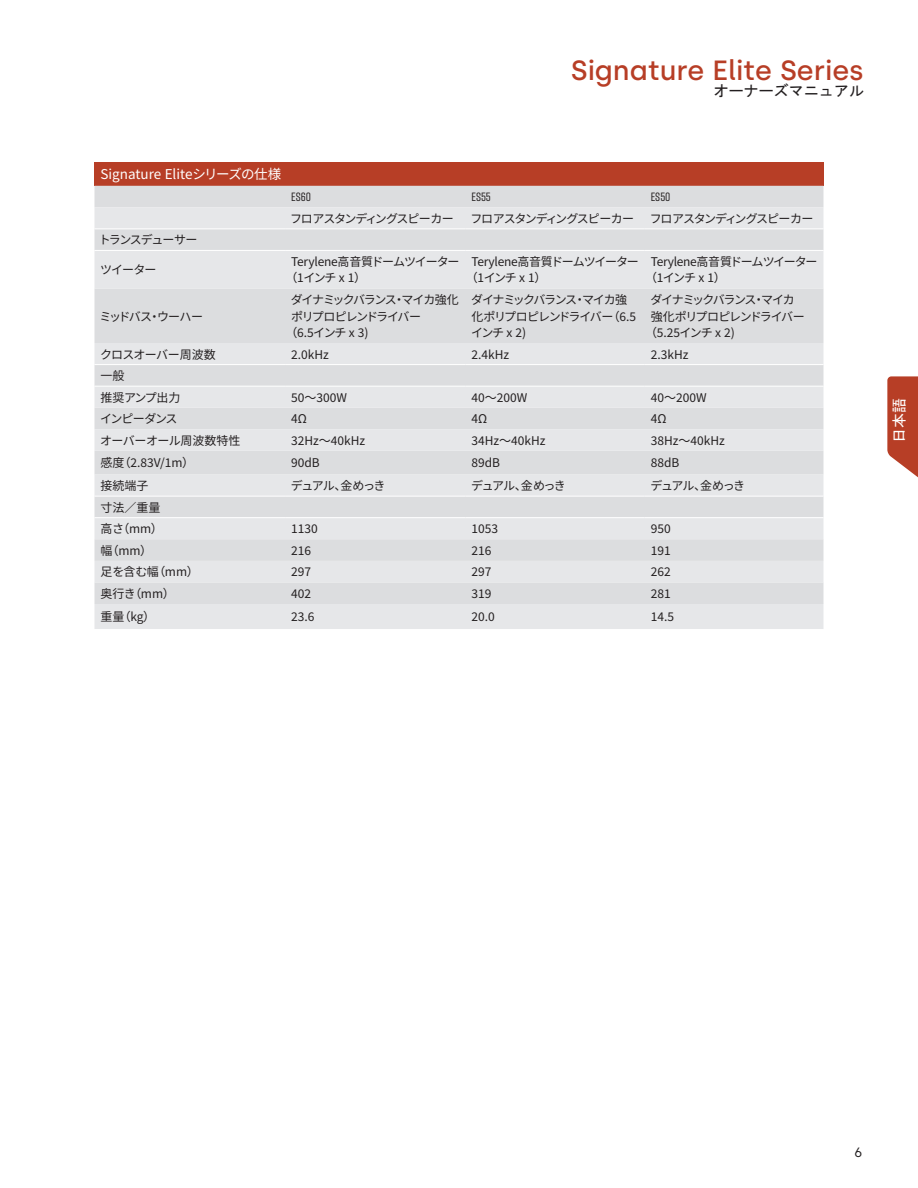
<style>
.page{position:relative;width:918px;height:1188px;background:#fff}
.page>*{position:absolute;margin:0;border:0;box-sizing:border-box;transform-origin:0 0}
.t1{font:500 27.75px "Silka";color:#b73e26}
.t2{font:15px "MS Gothic";color:#231f20}
.t3{font:15px "MS Gothic";color:#fff}
.t4{font:13.5px "Source Han Sans JP";color:#fff}
.t5{font:13.5px "Silka";color:#231f20}
.t6{font:12px/21.6px "Source Han Sans JP";letter-spacing:-.05em;color:#231f20}
.t7{font:12px/16.5px "Source Han Sans JP";letter-spacing:-.11em;color:#231f20}
.t8{font:12px/16.5px "Source Han Sans JP";letter-spacing:-.075em;color:#231f20}
.t9{font:12px "Source Han Sans JP";letter-spacing:-.085em;color:#231f20}
.t10{font:12px "Source Han Sans JP";letter-spacing:-.12em;color:#231f20}
.t11{font:12px "Source Han Sans JP";color:#231f20}
.t12{font:12px/16.5px "Source Han Sans JP";letter-spacing:-.07em;color:#231f20}
.t13{font:12px "Source Han Sans JP";letter-spacing:-.105em;color:#231f20}
.t14{font:500 12px "Rift";color:#231f20}
.t15{font:12px "Source Han Sans JP";letter-spacing:-.025em;color:#231f20}
.t16{font:12px "Source Han Sans JP";letter-spacing:-.095em;color:#231f20}
.t17{font:12px/21.6px "Source Han Sans JP";letter-spacing:-.02em;color:#231f20}
</style>
<div class="page">
<svg style="left:887px;top:376px;width:31px;height:102px;background:#c05843"></svg>
<div style="left:94px;top:162px;width:729px;height:24px;background:#b73e26"></div>
<div style="left:94px;top:186px;width:729px;height:21px;background:#dcdddf"></div>
<svg style="left:94px;top:207px;width:729px;height:422px;background:#e1e2e4"></svg>
<hr style="left:94px;top:364px;width:191px;height:1px;background:#fff">
<hr style="left:285px;top:364px;width:180px;height:1px;background:#fff">
<hr style="left:465px;top:364px;width:180px;height:1px;background:#fff">
<hr style="left:645px;top:364px;width:178px;height:1px;background:#fff">
<hr style="left:94px;top:386px;width:191px;height:1px;background:#fff">
<hr style="left:285px;top:386px;width:180px;height:1px;background:#fff">
<hr style="left:465px;top:386px;width:180px;height:1px;background:#fff">
<hr style="left:645px;top:386px;width:178px;height:1px;background:#fff">
<hr style="left:94px;top:496px;width:191px;height:1px;background:#fff">
<hr style="left:285px;top:496px;width:180px;height:1px;background:#fff">
<hr style="left:465px;top:496px;width:180px;height:1px;background:#fff">
<hr style="left:645px;top:496px;width:178px;height:1px;background:#fff">
<hr style="left:94px;top:517px;width:191px;height:1px;background:#fff">
<hr style="left:285px;top:517px;width:180px;height:1px;background:#fff">
<hr style="left:465px;top:517px;width:180px;height:1px;background:#fff">
<hr style="left:645px;top:517px;width:178px;height:1px;background:#fff">
<hr style="left:94px;top:229px;width:191px;height:1px;background:#fff">
<hr style="left:285px;top:229px;width:180px;height:1px;background:#fff">
<hr style="left:465px;top:229px;width:180px;height:1px;background:#fff">
<hr style="left:645px;top:229px;width:178px;height:1px;background:#fff">
<hr style="left:94px;top:250px;width:191px;height:1px;background:#fff">
<hr style="left:285px;top:250px;width:180px;height:1px;background:#fff">
<hr style="left:465px;top:250px;width:180px;height:1px;background:#fff">
<hr style="left:645px;top:250px;width:178px;height:1px;background:#fff">
<h1 class="t1" style="left:571px;top:53px;width:294px">Signature Elite Series</h1>
<p class="t2" style="left:714px;top:83px;width:151px">オーナーズマニュアル</p>
<p class="t4" style="left:100px;top:166px;width:182px">Signature Eliteシリーズの仕様</p>
<p class="t14" style="left:291px;top:188px;width:21px">ES60</p>
<p class="t14" style="left:471px;top:188px;width:21px">ES55</p>
<p class="t14" style="left:651px;top:188px;width:21px">ES50</p>
<p class="t9" style="left:290px;top:212px;width:165px">フロアスタンディングスピーカー</p>
<p class="t9" style="left:471px;top:212px;width:165px">フロアスタンディングスピーカー</p>
<p class="t9" style="left:650px;top:212px;width:165px">フロアスタンディングスピーカー</p>
<p class="t16" style="left:99px;top:233px;width:100px">トランスデューサー</p>
<p class="t6" style="left:100px;top:259px;width:58px">ツイーター</p>
<p class="t12" style="left:286px;top:254px;width:176px;text-indent:6px">Terylene高音質ドームツイーター（1インチ x 1）</p>
<p class="t8" style="left:466px;top:254px;width:174px;text-indent:6px">Terylene高音質ドームツイーター（1インチ x 1）</p>
<p class="t8" style="left:645px;top:254px;width:174px;text-indent:6px">Terylene高音質ドームツイーター（1インチ x 1）</p>
<p class="t8" style="left:100px;top:308px;width:105px">ミッドバス・ウーハー</p>
<p class="t7" style="left:291px;top:292px;width:169px">ダイナミックバランス・マイカ強化</p>
<p class="t7" style="left:291px;top:308px;width:131px">ポリプロピレンドライバー</p>
<p class="t6" style="left:286px;top:322px;width:85px">（6.5インチ x 3)</p>
<p class="t7" style="left:471px;top:292px;width:167px">ダイナミックバランス・マイカ強化ポリプロピレンドライバー（6.5インチ x 2)</p>
<p class="t10" style="left:651px;top:293px;width:146px">ダイナミックバランス・マイカ</p>
<p class="t13" style="left:651px;top:309px;width:156px">強化ポリプロピレンドライバー</p>
<p class="t6" style="left:645px;top:322px;width:91px">（5.25インチ x 2)</p>
<p class="t6" style="left:100px;top:344px;width:117px">クロスオーバー周波数</p>
<p class="t6" style="left:291px;top:344px;width:39px">2.0kHz</p>
<p class="t6" style="left:471px;top:344px;width:39px">2.4kHz</p>
<p class="t6" style="left:651px;top:344px;width:39px">2.3kHz</p>
<p class="t17" style="left:100px;top:365px;width:82px">一般<br>推奨アンプ出力</p>
<p class="t6" style="left:291px;top:387px;width:57px">50～300W</p>
<p class="t6" style="left:471px;top:387px;width:57px">40～200W</p>
<p class="t6" style="left:651px;top:387px;width:57px">40～200W</p>
<p class="t13" style="left:100px;top:412px;width:79px">インピーダンス</p>
<p class="t6" style="left:291px;top:408px;width:17px">4Ω</p>
<p class="t6" style="left:471px;top:408px;width:17px">4Ω</p>
<p class="t6" style="left:651px;top:408px;width:17px">4Ω</p>
<p class="t15" style="left:100px;top:434px;width:142px">オーバーオール周波数特性</p>
<p class="t11" style="left:291px;top:434px;width:76px">32Hz～40kHz</p>
<p class="t11" style="left:471px;top:434px;width:76px">34Hz～40kHz</p>
<p class="t11" style="left:651px;top:434px;width:76px">38Hz～40kHz</p>
<p class="t6" style="left:100px;top:453px;width:95px">感度（2.83V/1m）</p>
<p class="t6" style="left:291px;top:453px;width:30px">90dB</p>
<p class="t6" style="left:471px;top:453px;width:30px">89dB</p>
<p class="t6" style="left:651px;top:453px;width:30px">88dB</p>
<p class="t6" style="left:100px;top:475px;width:49px">接続端子</p>
<p class="t10" style="left:291px;top:479px;width:96px">デュアル、金めっき</p>
<p class="t10" style="left:471px;top:479px;width:96px">デュアル、金めっき</p>
<p class="t10" style="left:650px;top:479px;width:96px">デュアル、金めっき</p>
<p class="t6" style="left:100px;top:497px;width:64px">寸法／重量高さ（mm）</p>
<p class="t6" style="left:291px;top:518px;width:28px">1130</p>
<p class="t6" style="left:471px;top:518px;width:28px">1053</p>
<p class="t6" style="left:651px;top:518px;width:21px">950</p>
<p class="t6" style="left:100px;top:540px;width:53px">幅（mm）</p>
<p class="t6" style="left:291px;top:540px;width:21px">216</p>
<p class="t6" style="left:471px;top:540px;width:21px">216</p>
<p class="t6" style="left:651px;top:540px;width:21px">191</p>
<p class="t6" style="left:100px;top:583px;width:76px">奥行き（mm）</p>
<p class="t6" style="left:100px;top:561px;width:100px">足を含む幅（mm）</p>
<p class="t6" style="left:291px;top:562px;width:21px">297</p>
<p class="t6" style="left:471px;top:562px;width:21px">297</p>
<p class="t6" style="left:651px;top:562px;width:21px">262</p>
<p class="t6" style="left:291px;top:583px;width:21px">402</p>
<p class="t6" style="left:471px;top:583px;width:21px">319</p>
<p class="t6" style="left:651px;top:583px;width:21px">281</p>
<p class="t6" style="left:100px;top:606px;width:56px">重量（kg）</p>
<p class="t6" style="left:291px;top:606px;width:25px">23.6</p>
<p class="t6" style="left:471px;top:606px;width:25px">20.0</p>
<p class="t6" style="left:651px;top:606px;width:25px">14.5</p>
<p class="t3" style="left:892px;top:443px;width:46px;rotate:-90deg">日本語</p>
<p class="t5" style="left:854px;top:1144px;width:10px">6</p>
</div>
